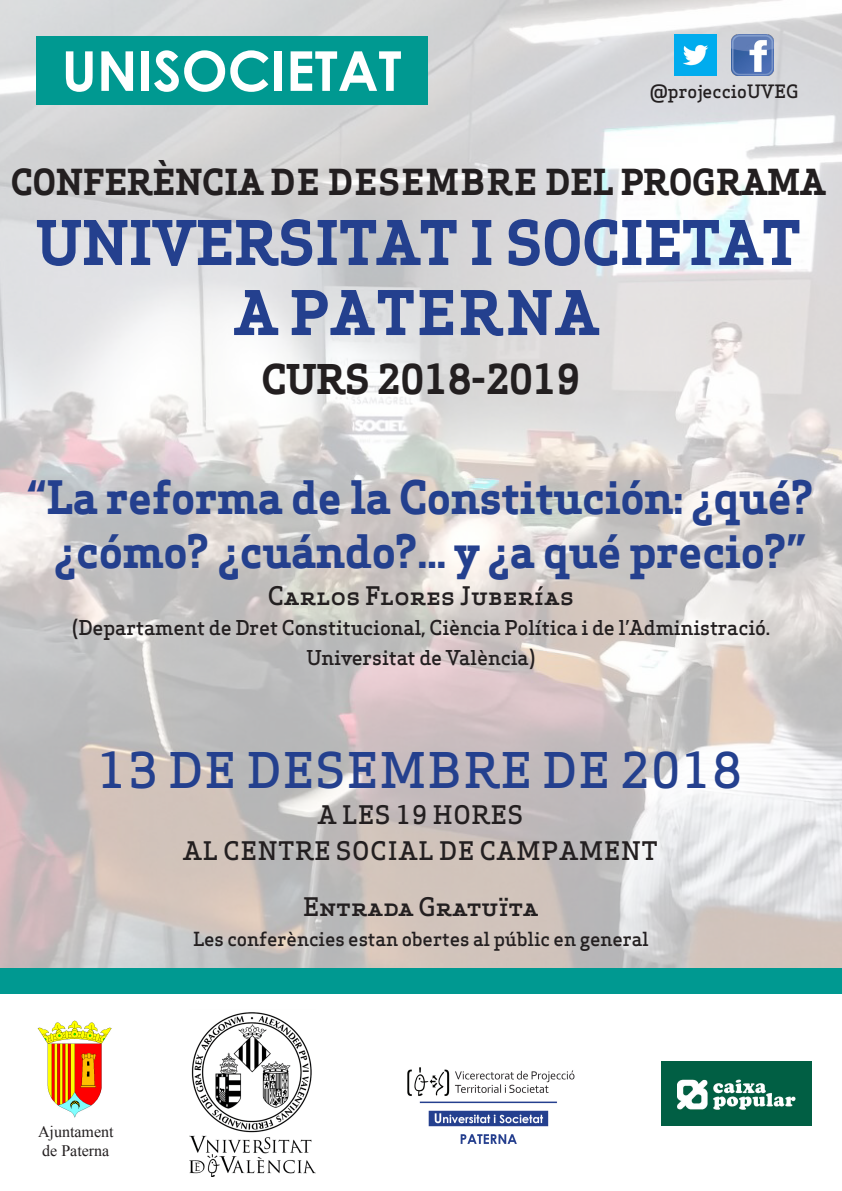
<style>
.page{position:relative;width:842px;height:1191px;background:#fff}
.page>*{position:absolute;margin:0;border:0;box-sizing:border-box;transform-origin:0 0}
.t1{font:700 60px "Apex Serif";color:#24408e}
.t2{font:700 60px "Apex Serif";letter-spacing:.05em;color:#24408e}
.t3{font:700 55px "Century Gothic";color:#fff}
.t4{font:500 48px "Apex Serif";letter-spacing:.04em;color:#24408e}
.t5{font:700 45px/54px "Apex Serif";letter-spacing:-.01em;color:#24408e;text-align:center}
.t6{font:700 40px "Apex Serif";letter-spacing:-.01em;color:#231f20}
.t7{font:700 35px "Apex Serif";color:#231f20}
.t8{font:500 25px "Apex Serif";letter-spacing:.04em;color:#231f20}
.t9{font:500 25px "Apex Serif";letter-spacing:-.01em;color:#231f20}
.t10{font:500 20px "Apex Serif";letter-spacing:-.01em;color:#231f20}
.t11{font:500 19px "Apex Serif";letter-spacing:-.01em;color:#231f20}
.t12{font:500 18px "Apex Serif";color:#231f20}
.t13{font:16px "Times New Roman";color:#231f20}
</style>
<div class="page">
<img style="left:0;top:0;width:842px;height:968px">
<div style="left:0;top:968px;width:842px;height:26px;background:#009991"></div>
<div style="left:36px;top:36px;width:391px;height:69px;background:#009991"></div>
<img style="left:407px;top:1067px;width:168px;height:77px">
<img style="left:189px;top:1012px;width:127px;height:164px">
<img style="left:661px;top:1061px;width:151px;height:64px">
<img style="left:37px;top:1020px;width:75px;height:98px">
<img style="left:731px;top:34px;width:42px;height:42px">
<img style="left:675px;top:34px;width:42px;height:42px">
<p class="t3" style="left:62px;top:29px;width:341px">UNISOCIETAT</p>
<p class="t12" style="left:650px;top:80px;width:150px">@projeccioUVEG</p>
<p class="t7" style="left:11px;top:160px;width:816px">CONFERÈNCIA DE DESEMBRE DEL PROGRAMA</p>
<p class="t1" style="left:36px;top:205px;width:766px">UNIVERSITAT I SOCIETAT</p>
<p class="t2" style="left:235px;top:275px;width:365px">A PATERNA</p>
<p class="t6" style="left:261px;top:354px;width:320px">CURS 2018-2019</p>
<p class="t5" style="left:28px;top:470px;width:788px">“La reforma de la Constitución: ¿qué? ¿cómo? ¿cuándo?... y ¿a qué precio?”</p>
<p class="t9" style="left:268px;top:579px;width:308px">Carlos Flores Juberías</p>
<p class="t10" style="left:72px;top:614px;width:700px">(Departament de Dret Constitucional, Ciència Política i de l’Administració.</p>
<p class="t10" style="left:306px;top:644px;width:231px">Universitat de València)</p>
<p class="t4" style="left:98px;top:740px;width:645px">13 DE DESEMBRE DE 2018</p>
<p class="t8" style="left:318px;top:799px;width:207px">A LES 19 HORES</p>
<p class="t8" style="left:183px;top:835px;width:476px">AL CENTRE SOCIAL DE CAMPAMENT</p>
<p class="t13" style="left:38px;top:1120px;width:77px">Ajuntament</p>
<p class="t13" style="left:42px;top:1139px;width:69px">de Paterna</p>
<p class="t9" style="left:303px;top:891px;width:237px">Entrada Gratuïta</p>
<p class="t11" style="left:193px;top:927px;width:457px">Les conferències estan obertes al públic en general</p>
</div>
